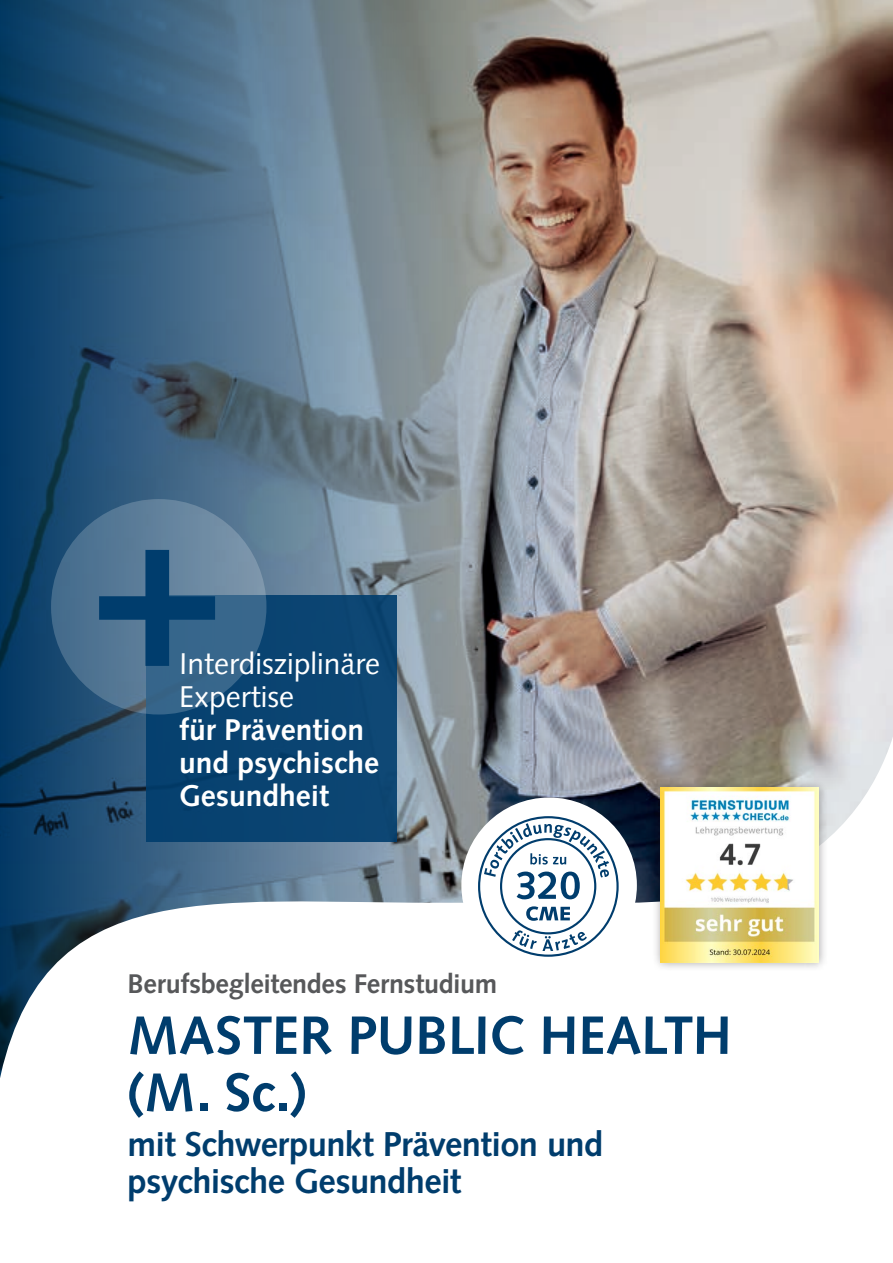
<style>
.page{position:relative;width:893px;height:1263px;background:#fff}
.page>*{position:absolute;margin:0;border:0;box-sizing:border-box;transform-origin:0 0}
.SP2021__Kapitel_Titel{font:700 54px/57px "Syntax LT Std";letter-spacing:-.01em;color:#003d6d}
.SP2021__Kapitel_Titel-2{font:700 34.5px/37.5px "Syntax LT Std";letter-spacing:-.02em;color:#003d6d}
.t1{font:700 30px/33px "Syntax LT Std";color:#fff}
.t2{font:700 27px "Syntax LT Std";letter-spacing:-.01em;color:#57585a}
.s1{font-weight:400}
</style>
<div class="page">
<img style="left:0;top:0;width:893px;height:664px">
<svg style="left:0;top:664px;width:893px;height:414px"></svg>
<div style="left:146px;top:595px;width:250px;height:247px;background:#0a4471"></div>
<svg style="left:51px;top:499px;width:215px;height:215px;background:#4f7594"></svg>
<svg style="left:99px;top:550px;width:116px;height:116px"></svg>
<div style="left:461px;top:797px;width:176px;height:176px;background:#fff;border-radius:50%"></div>
<svg style="left:477px;top:815px;width:143px;height:143px"></svg>
<div style="left:652px;top:779px;width:176px;height:192px;background:#231f20;opacity:.4"></div>
<img style="left:661px;top:788px;width:158px;height:174px">
<p class="t1" style="left:179px;top:647px;width:203px"><span class="s1">Interdisziplinäre<br>Expertise<br></span>für Prävention und psychische<br>Gesundheit</p>
<p class="t2" style="left:128px;top:968px;width:371px">Berufsbegleitendes Fernstudium</p>
<p class="SP2021__Kapitel_Titel" style="left:128px;top:1007px;width:606px">MASTER PUBLIC HEALTH (M. Sc.)</p>
<p class="SP2021__Kapitel_Titel-2" style="left:128px;top:1125px;width:477px">mit Schwerpunkt Prävention und psychische Gesundheit</p>
</div>
